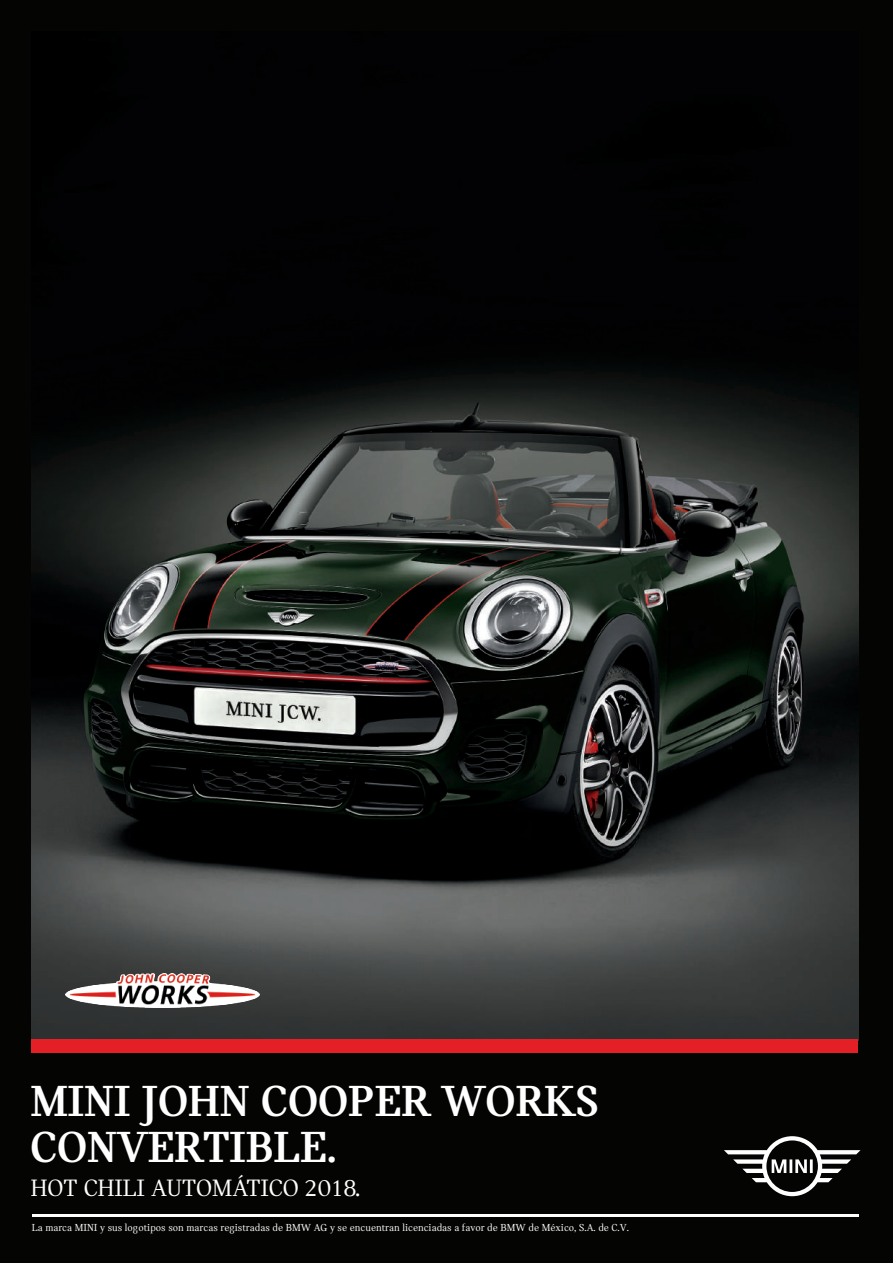
<style>
.page{position:relative;width:893px;height:1263px;background:#040503}
.page>*{position:absolute;margin:0;border:0;box-sizing:border-box;transform-origin:0 0}
.t1{font:700 46.5px/46.5px "MINI Serif";color:#fff}
.t2{font:24.9px "MINI Serif";color:#fff}
.t3{font:10.65px "MINI Serif";color:#fff}
</style>
<div class="page">
<svg style="left:724px;top:1136px;width:136px;height:60px"></svg>
<hr style="left:32px;top:1214px;width:826px;height:3px;background:#fff">
<img style="left:31px;top:375px;width:827px;height:664px">
<div style="left:31px;top:1039px;width:827px;height:14px;background:#e41f25"></div>
<img style="left:66px;top:974px;width:194px;height:33px">
<h1 class="t1" style="left:30px;top:1077px;width:570px">MINI JOHN COOPER WORKS<br>CONVERTIBLE.</h1>
<h2 class="t2" style="left:31px;top:1173px;width:331px">HOT CHILI AUTOMÁTICO 2018.</h2>
<p class="t3" style="left:32px;top:1221px;width:599px">La marca MINI y sus logotipos son marcas registradas de BMW AG y se encuentran licenciadas a favor de BMW de México, S.A. de C.V.</p>
</div>
